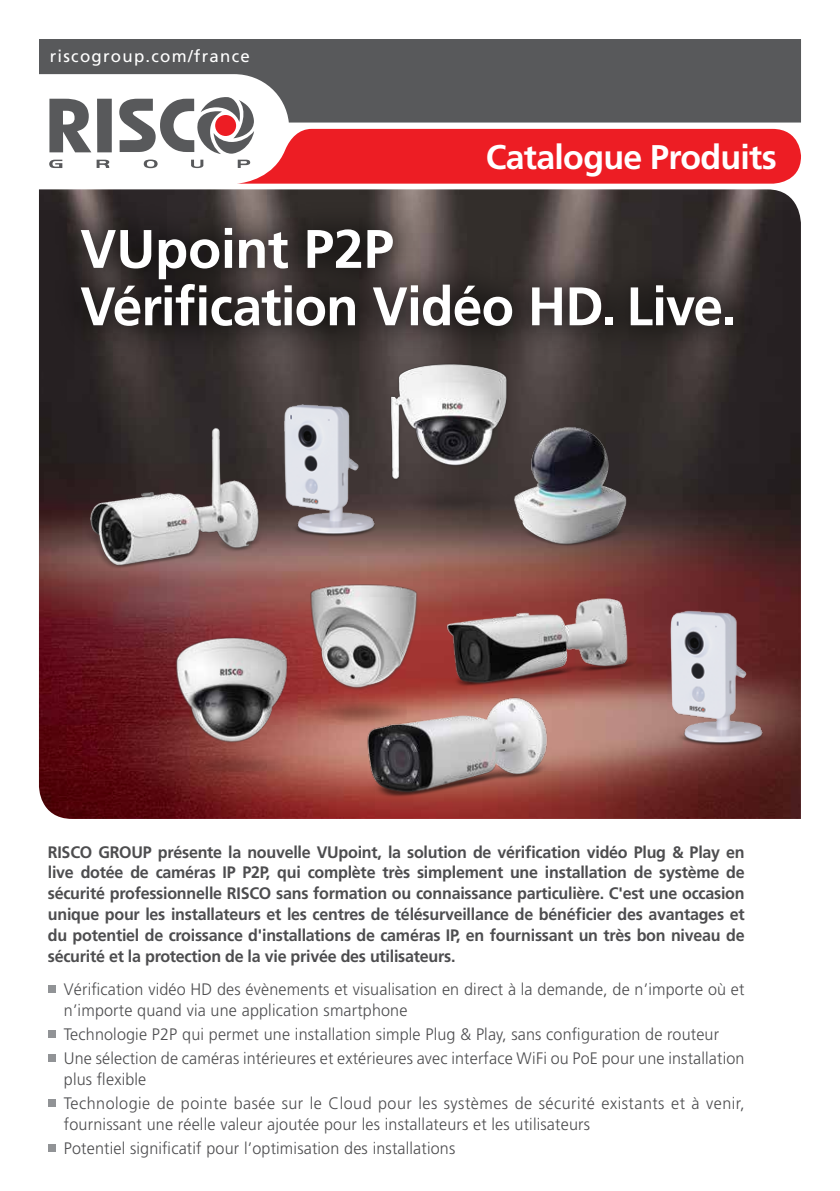
<style>
.page{position:relative;width:840px;height:1191px;background:#fff}
.page>*{position:absolute;margin:0;border:0;box-sizing:border-box;transform-origin:0 0}
.t1{font:700 54.2px/57.4px "Frutiger";letter-spacing:-.015em;color:#fff}
.t2{font:700 34.2px "Frutiger LT Std";letter-spacing:-.02em;color:#fff}
.t3{font:17px "Frutiger";letter-spacing:.075em;color:#fff}
.t4{font:700 16.6px/20.8px "Frutiger";letter-spacing:-.015em;color:#4d4d4f;text-align:justify}
.t5{font:300 16.6px/24.2px "Frutiger";letter-spacing:.01em;color:#4d4d4f}
.t6{font:300 16.6px/24.2px "Frutiger";letter-spacing:.03em;color:#4d4d4f}
</style>
<div class="page">
<img style="left:39px;top:189px;width:761px;height:630px">
<svg style="left:39px;top:39px;width:761px;height:60px;background:#6c6d6e"></svg>
<div style="left:97px;top:99px;width:15px;height:53px;background:#58595b"></div>
<svg style="left:49px;top:99px;width:42px;height:53px"></svg>
<svg style="left:96px;top:160px;width:13px;height:8px"></svg>
<svg style="left:119px;top:97px;width:681px;height:87px"></svg>
<svg style="left:49px;top:160px;width:13px;height:8px"></svg>
<div style="left:48px;top:985px;width:7px;height:8px;background:#919396"></div>
<div style="left:48px;top:1030px;width:7px;height:7px;background:#919396"></div>
<div style="left:48px;top:1054px;width:7px;height:8px;background:#919396"></div>
<div style="left:48px;top:1099px;width:7px;height:7px;background:#919396"></div>
<div style="left:48px;top:1143px;width:7px;height:8px;background:#919396"></div>
<img style="left:386px;top:497px;width:107px;height:30px">
<img style="left:369px;top:357px;width:156px;height:140px">
<img style="left:262px;top:391px;width:118px;height:152px">
<img style="left:74px;top:415px;width:201px;height:168px">
<img style="left:169px;top:756px;width:123px;height:35px">
<img style="left:166px;top:631px;width:129px;height:125px">
<img style="left:648px;top:597px;width:120px;height:155px">
<img style="left:283px;top:691px;width:76px;height:47px">
<img style="left:300px;top:574px;width:125px;height:128px">
<img style="left:438px;top:594px;width:206px;height:100px">
<img style="left:493px;top:416px;width:144px;height:141px">
<img style="left:359px;top:690px;width:202px;height:112px">
<div style="left:52px;top:199px;width:710px;height:158px;background:#000;opacity:.5"></div>
<p class="t3" style="left:50px;top:46px;width:201px">riscogroup.com/france</p>
<h2 class="t2" style="left:485px;top:137px;width:292px">Catalogue Produits</h2>
<h1 class="t1" style="left:80px;top:220px;width:657px">VUpoint P2P<br>Vérification Vidéo HD. Live.</h1>
<p class="t4" style="left:48px;top:841px;width:698px">RISCO GROUP présente la nouvelle VUpoint, la solution de vérification vidéo Plug &amp; Play en live dotée de caméras IP P2P, qui complète très simplement une installation de système de sécurité professionnelle RISCO sans formation ou connaissance particulière. C'est une occasion unique pour les installateurs et les centres de télésurveillance de bénéficier des avantages et du potentiel de croissance d'installations de caméras IP, en fournissant un très bon niveau de sécurité et la protection de la vie privée des utilisateurs.</p>
<p class="t5" style="left:64px;top:979px;width:681px;line-height:20.6px">Vérification vidéo HD des évènements et visualisation en direct à la demande, de n’importe où et n’importe quand via une application smartphone</p>
<p class="t5" style="left:64px;top:1022px;width:681px">Technologie P2P qui permet une installation simple Plug &amp; Play, sans configuration de routeur<br>Une sélection de caméras intérieures et extérieures avec interface WiFi ou PoE pour une installation</p>
<p class="t6" style="left:64px;top:1067px;width:682px">plus flexible<br>Technologie de pointe basée sur le Cloud pour les systèmes de sécurité existants et à venir,</p>
<p class="t5" style="left:64px;top:1111px;width:527px">fournissant une réelle valeur ajoutée pour les installateurs et les utilisateurs<br>Potentiel significatif pour l’optimisation des installations</p>
</div>
